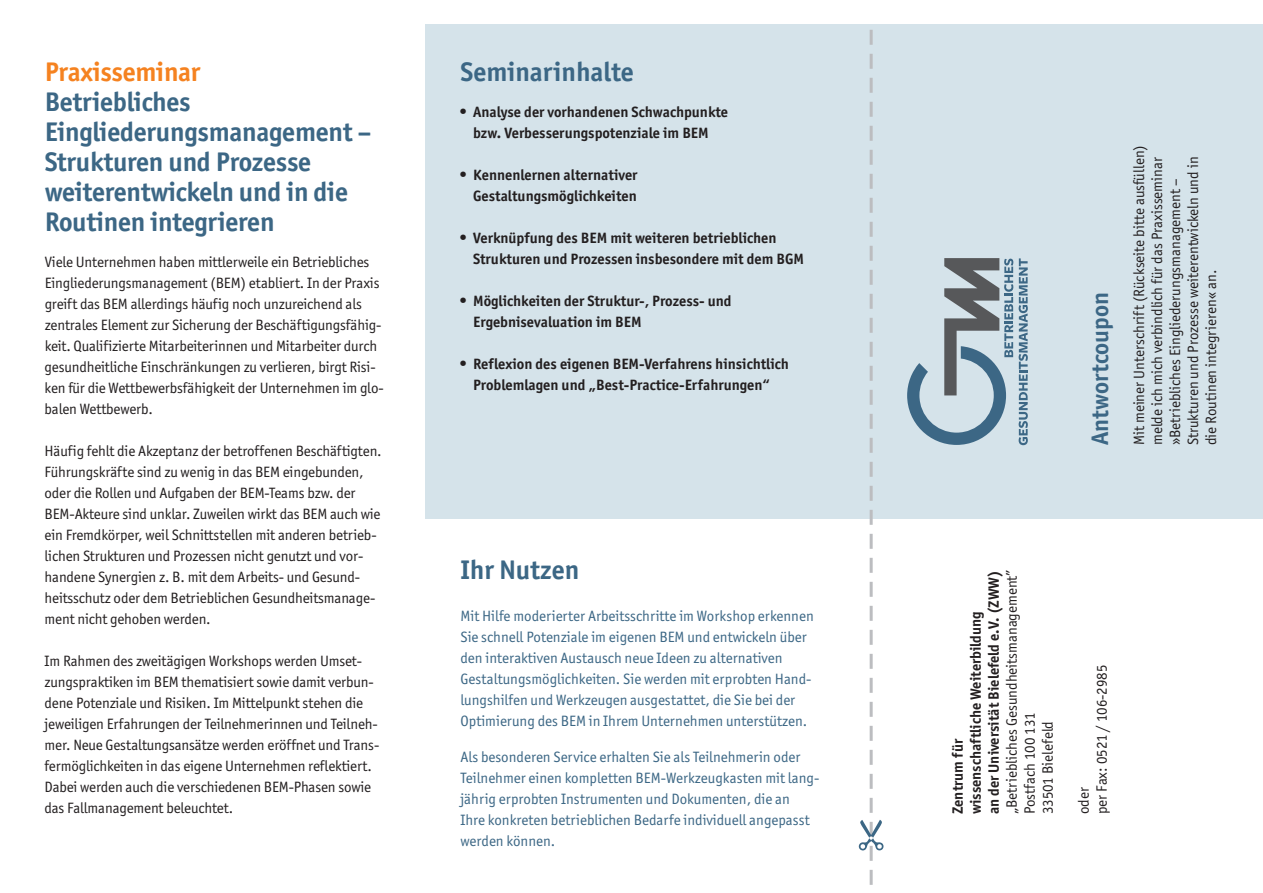
<style>
.page{position:relative;width:1263px;height:893px;background:#fff}
.page>*{position:absolute;margin:0;border:0;box-sizing:border-box;transform-origin:0 0}
.t1{font:700 27px/30px "Officina San ITC";letter-spacing:-.01em;color:#3c6785}
.t2{font:700 27px "Officina San ITC";letter-spacing:-.01em;color:#f58220}
.t3{font:700 24px "Officina San ITC";color:#3c6785}
.t4{font:15px/21px "Officina San ITC";letter-spacing:-.01em;color:#231f20}
.t5{font:15px/21px "Officina San ITC";color:#3c6785}
.t6{font:700 15px/21px "Officina San ITC";color:#231f20}
</style>
<div class="page">
<div style="left:850px;top:24px;width:413px;height:495px;background:#d5e3ea"></div>
<div style="left:425px;top:24px;width:425px;height:495px;background:#d5e3ea"></div>
<svg style="left:859px;top:30px;width:24px;height:855px"></svg>
<svg style="left:1019px;top:258px;width:9px;height:187px"></svg>
<svg style="left:907px;top:258px;width:106px;height:187px"></svg>
<h1 class="t2" style="left:45px;top:61px;width:157px">Praxisseminar</h1>
<h1 class="t1" style="left:45px;top:89px;width:328px">Betriebliches<br>Eingliederungsmanagement –<br>Strukturen und Prozesse weiterentwickeln und in die<br>Routinen integrieren</h1>
<p class="t4" style="left:45px;top:252px;width:341px">Viele Unternehmen haben mittlerweile ein Betriebliches Eingliederungsmanagement (BEM) etabliert. In der Praxis greift das BEM allerdings häufig noch unzureichend als zentrales Element zur Sicherung der Beschäftigungsfähig&shy;keit. Qualifizierte Mitarbeiterinnen und Mitarbeiter durch gesundheitliche Einschränkungen zu verlieren, birgt Risi&shy;ken für die Wettbewerbsfähigkeit der Unternehmen im glo&shy;balen Wettbewerb.</p>
<p class="t4" style="left:45px;top:441px;width:339px">Häufig fehlt die Akzeptanz der betroffenen Beschäftigten.<br>Führungskräfte sind zu wenig in das BEM eingebunden, oder die Rollen und Aufgaben der BEM-Teams bzw. der BEM-Akteure sind unklar. Zuweilen wirkt das BEM auch wie ein Fremdkörper, weil Schnittstellen mit anderen betrieb&shy;lichen Strukturen und Prozessen nicht genutzt und vor&shy;handene Synergien z. B. mit dem Arbeits- und Gesund&shy;heitsschutz oder dem Betrieblichen Gesundheitsmanage&shy;ment nicht gehoben werden.</p>
<p class="t4" style="left:44px;top:651px;width:336px">Im Rahmen des zweitägigen Workshops werden Umset&shy;zungspraktiken im BEM thematisiert sowie damit verbun&shy;dene Potenziale und Risiken. Im Mittelpunkt stehen die jeweiligen Erfahrungen der Teilnehmerinnen und Teilneh&shy;mer. Neue Gestaltungsansätze werden eröffnet und Trans&shy;fermöglichkeiten in das eigene Unternehmen reflektiert.<br>Dabei werden auch die verschiedenen BEM-Phasen sowie das Fallmanagement beleuchtet.</p>
<h1 class="t1" style="left:460px;top:59px;width:175px">Seminarinhalte</h1>
<p class="t6" style="left:473px;top:102px;width:256px">Analyse der vorhandenen Schwachpunkte bzw. Verbesserungspotenziale im BEM</p>
<p class="t6" style="left:473px;top:165px;width:166px">Kennenlernen alternativer<br>Gestaltungsmöglichkeiten</p>
<p class="t6" style="left:473px;top:228px;width:332px">Verknüpfung des BEM mit weiteren betrieblichen<br>Strukturen und Prozessen insbesondere mit dem BGM</p>
<p class="t6" style="left:473px;top:291px;width:260px">Möglichkeiten der Struktur-, Prozess- und<br>Ergebnisevaluation im BEM</p>
<p class="t6" style="left:473px;top:354px;width:317px">Reflexion des eigenen BEM-Verfahrens hinsichtlich<br>Problemlagen und „Best-Practice-Erfahrungen“</p>
<h1 class="t1" style="left:460px;top:557px;width:120px">Ihr Nutzen</h1>
<p class="t5" style="left:460px;top:606px;width:355px">Mit Hilfe moderierter Arbeitsschritte im Workshop erkennen Sie schnell Potenziale im eigenen BEM und entwickeln über den interaktiven Austausch neue Ideen zu alternativen Gestaltungsmöglichkeiten. Sie werden mit erprobten Hand&shy;lungshilfen und Werkzeugen ausgestattet, die Sie bei der Optimierung des BEM in Ihrem Unternehmen unterstützen.</p>
<p class="t5" style="left:460px;top:747px;width:360px">Als besonderen Service erhalten Sie als Teilnehmerin oder Teilnehmer einen kompletten BEM-Werkzeugkasten mit lang&shy;jährig erprobten Instrumenten und Dokumenten, die an<br>Ihre konkreten betrieblichen Bedarfe individuell angepasst werden können.</p>
<h2 class="t3" style="left:1091px;top:445px;width:154px;rotate:-90deg">Antwortcoupon</h2>
<p class="t4" style="left:1131px;top:445px;width:302px;line-height:18px;rotate:-90deg">Mit meiner Unterschrift (Rückseite bitte ausfüllen) melde ich mich verbindlich für das Praxisseminar »Betriebliches Eingliederungsmanagement – Strukturen und Prozesse weiterentwickeln und in die Routinen integrieren« an.</p>
<p class="t6" style="left:950px;top:814px;width:245px;line-height:18px;rotate:-90deg">Zentrum für<br>wissenschaftliche Weiterbildung<br>an der Universität Bielefeld e.V. (ZWW)</p>
<p class="t4" style="left:1004px;top:814px;width:246px;line-height:18px;rotate:-90deg">„Betriebliches Gesundheitsmanagement”<br>Postfach 100 131<br>33501 Bielefeld</p>
<p class="t4" style="left:1076px;top:814px;width:151px;line-height:18px;rotate:-90deg">oder<br>per Fax: 0521 / 106-2985</p>
</div>
